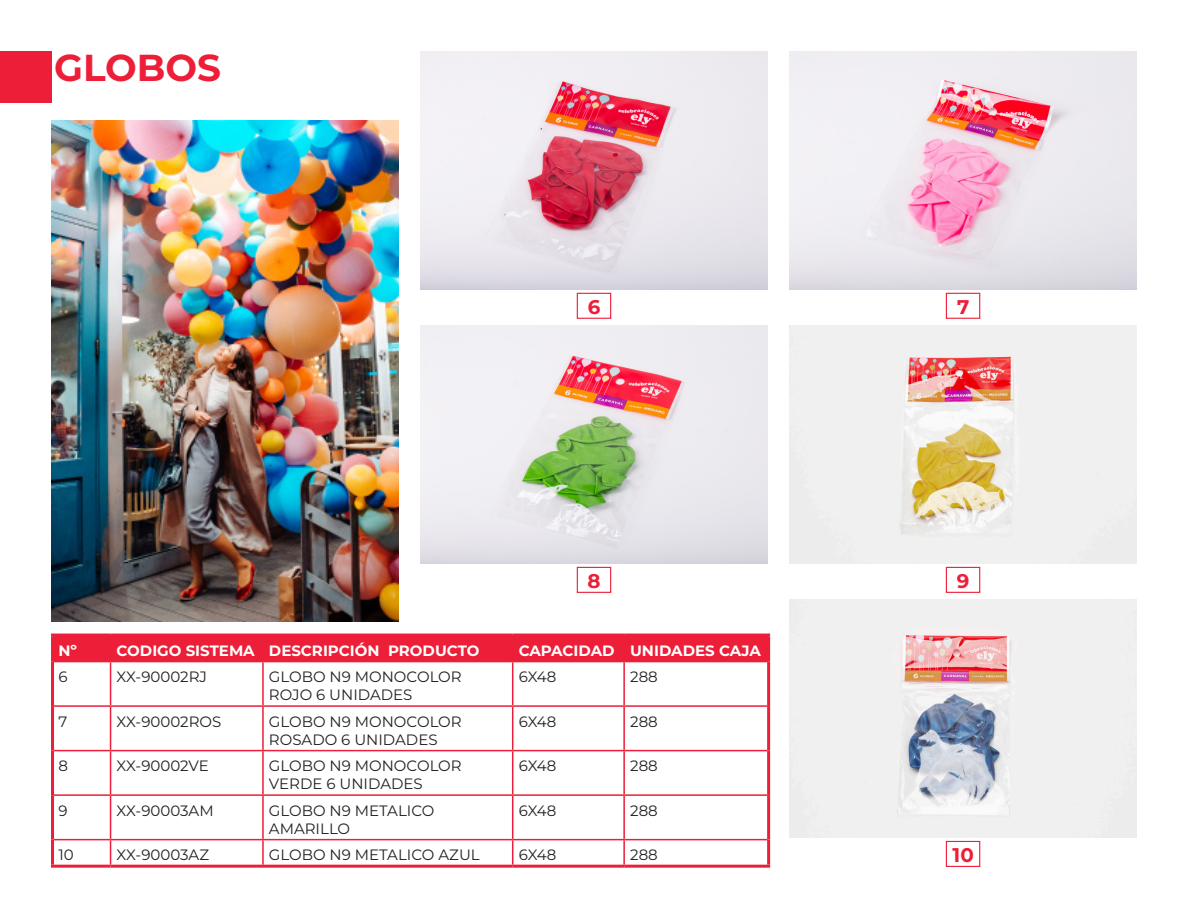
<style>
.page{position:relative;width:1188px;height:918px;background:#fff}
.page>*{position:absolute;margin:0;border:0;box-sizing:border-box;transform-origin:0 0}
.t1{font:700 37.5px "Montserrat";color:#ed1e37}
.t2{font:700 19.8px "Montserrat";color:#ed1e37}
.t3{font:15px/18px "Montserrat";color:#231f20}
.t4{font:700 15px "Montserrat";color:#fff}
</style>
<div class="page">
<div style="left:54px;top:637px;width:713px;height:24px;background:#ed1e37"></div>
<hr style="left:623px;top:637px;width:2px;height:24px;background:#ed1e37">
<hr style="left:54px;top:661px;width:57px;height:1px;background:#ed1e37">
<hr style="left:111px;top:661px;width:152px;height:1px;background:#ed1e37">
<hr style="left:110px;top:662px;width:1px;height:43px;background:#ed1e37">
<hr style="left:263px;top:661px;width:250px;height:1px;background:#ed1e37">
<hr style="left:262px;top:662px;width:2px;height:43px;background:#ed1e37">
<hr style="left:513px;top:661px;width:111px;height:1px;background:#ed1e37">
<hr style="left:512px;top:662px;width:1px;height:43px;background:#ed1e37">
<hr style="left:624px;top:661px;width:143px;height:1px;background:#ed1e37">
<hr style="left:623px;top:662px;width:2px;height:43px;background:#ed1e37">
<hr style="left:54px;top:705px;width:57px;height:2px;background:#ed1e37">
<hr style="left:111px;top:705px;width:152px;height:2px;background:#ed1e37">
<hr style="left:110px;top:707px;width:1px;height:43px;background:#ed1e37">
<hr style="left:263px;top:705px;width:250px;height:2px;background:#ed1e37">
<hr style="left:262px;top:707px;width:2px;height:43px;background:#ed1e37">
<hr style="left:513px;top:705px;width:111px;height:2px;background:#ed1e37">
<hr style="left:512px;top:707px;width:1px;height:43px;background:#ed1e37">
<hr style="left:624px;top:705px;width:143px;height:2px;background:#ed1e37">
<hr style="left:623px;top:707px;width:2px;height:43px;background:#ed1e37">
<hr style="left:54px;top:750px;width:57px;height:1px;background:#ed1e37">
<hr style="left:111px;top:750px;width:152px;height:1px;background:#ed1e37">
<hr style="left:110px;top:751px;width:1px;height:43px;background:#ed1e37">
<hr style="left:263px;top:750px;width:250px;height:1px;background:#ed1e37">
<hr style="left:262px;top:751px;width:2px;height:43px;background:#ed1e37">
<hr style="left:513px;top:750px;width:111px;height:1px;background:#ed1e37">
<hr style="left:512px;top:751px;width:1px;height:43px;background:#ed1e37">
<hr style="left:624px;top:750px;width:143px;height:1px;background:#ed1e37">
<hr style="left:623px;top:751px;width:2px;height:43px;background:#ed1e37">
<hr style="left:54px;top:794px;width:57px;height:2px;background:#ed1e37">
<hr style="left:111px;top:794px;width:152px;height:2px;background:#ed1e37">
<hr style="left:110px;top:796px;width:1px;height:43px;background:#ed1e37">
<hr style="left:263px;top:794px;width:250px;height:2px;background:#ed1e37">
<hr style="left:262px;top:796px;width:2px;height:43px;background:#ed1e37">
<hr style="left:513px;top:794px;width:111px;height:2px;background:#ed1e37">
<hr style="left:512px;top:796px;width:1px;height:43px;background:#ed1e37">
<hr style="left:624px;top:794px;width:143px;height:2px;background:#ed1e37">
<hr style="left:623px;top:796px;width:2px;height:43px;background:#ed1e37">
<hr style="left:54px;top:839px;width:57px;height:1px;background:#ed1e37">
<hr style="left:111px;top:839px;width:152px;height:1px;background:#ed1e37">
<svg style="left:110px;top:840px;width:1px;height:25px"></svg>
<hr style="left:263px;top:839px;width:250px;height:1px;background:#ed1e37">
<hr style="left:262px;top:840px;width:2px;height:25px;background:#ed1e37">
<hr style="left:513px;top:839px;width:111px;height:1px;background:#ed1e37">
<svg style="left:512px;top:840px;width:1px;height:25px"></svg>
<hr style="left:624px;top:839px;width:143px;height:1px;background:#ed1e37">
<hr style="left:623px;top:840px;width:2px;height:25px;background:#ed1e37">
<hr style="left:51px;top:634px;width:60px;height:3px;background:#ed1e37">
<hr style="left:51px;top:637px;width:3px;height:25px;background:#ed1e37">
<hr style="left:111px;top:634px;width:152px;height:3px;background:#ed1e37">
<hr style="left:263px;top:634px;width:250px;height:3px;background:#ed1e37">
<hr style="left:513px;top:634px;width:111px;height:3px;background:#ed1e37">
<hr style="left:624px;top:634px;width:146px;height:3px;background:#ed1e37">
<hr style="left:767px;top:637px;width:3px;height:25px;background:#ed1e37">
<hr style="left:51px;top:662px;width:3px;height:44px;background:#ed1e37">
<hr style="left:767px;top:662px;width:3px;height:44px;background:#ed1e37">
<hr style="left:51px;top:706px;width:3px;height:45px;background:#ed1e37">
<hr style="left:767px;top:706px;width:3px;height:45px;background:#ed1e37">
<hr style="left:51px;top:751px;width:3px;height:44px;background:#ed1e37">
<hr style="left:767px;top:751px;width:3px;height:44px;background:#ed1e37">
<hr style="left:51px;top:795px;width:3px;height:45px;background:#ed1e37">
<hr style="left:767px;top:795px;width:3px;height:45px;background:#ed1e37">
<hr style="left:51px;top:840px;width:3px;height:25px;background:#ed1e37">
<hr style="left:767px;top:840px;width:3px;height:25px;background:#ed1e37">
<hr style="left:51px;top:865px;width:60px;height:3px;background:#ed1e37">
<hr style="left:111px;top:865px;width:152px;height:3px;background:#ed1e37">
<hr style="left:263px;top:865px;width:250px;height:3px;background:#ed1e37">
<hr style="left:513px;top:865px;width:111px;height:3px;background:#ed1e37">
<hr style="left:624px;top:865px;width:146px;height:3px;background:#ed1e37">
<img style="left:51px;top:120px;width:348px;height:502px">
<img style="left:420px;top:51px;width:348px;height:238px">
<img style="left:789px;top:51px;width:348px;height:238px">
<div style="left:577px;top:293px;width:34px;height:26px;border:1px solid #ed1e37"></div>
<div style="left:946px;top:293px;width:34px;height:26px;border:1px solid #ed1e37"></div>
<img style="left:420px;top:325px;width:348px;height:238px">
<img style="left:789px;top:325px;width:348px;height:238px">
<div style="left:577px;top:567px;width:34px;height:26px;border:1px solid #ed1e37"></div>
<div style="left:946px;top:567px;width:34px;height:26px;border:1px solid #ed1e37"></div>
<img style="left:789px;top:599px;width:348px;height:238px">
<div style="left:946px;top:841px;width:34px;height:26px;border:1px solid #ed1e37"></div>
<div style="left:0;top:51px;width:51px;height:51px;background:#ed1e37"></div>
<p class="t1" style="left:54px;top:41px;width:169px">GLOBOS</p>
<p class="t2" style="left:588px;top:293px;width:14px">6</p>
<p class="t2" style="left:957px;top:293px;width:14px">7</p>
<p class="t2" style="left:588px;top:567px;width:15px">8</p>
<p class="t2" style="left:957px;top:567px;width:14px">9</p>
<p class="t4" style="left:59px;top:639px;width:20px">Nº</p>
<p class="t4" style="left:117px;top:639px;width:140px">CODIGO SISTEMA</p>
<p class="t4" style="left:269px;top:639px;width:212px">DESCRIPCIÓN PRODUCTO</p>
<p class="t4" style="left:519px;top:639px;width:97px">CAPACIDAD</p>
<p class="t4" style="left:630px;top:639px;width:132px">UNIDADES CAJA</p>
<p class="t3" style="left:59px;top:667px;width:11px">6</p>
<p class="t3" style="left:117px;top:667px;width:92px">XX-90002RJ</p>
<p class="t3" style="left:269px;top:667px;width:194px">GLOBO N9 MONOCOLOR<br>ROJO 6 UNIDADES</p>
<p class="t3" style="left:519px;top:667px;width:39px">6X48</p>
<p class="t3" style="left:630px;top:667px;width:29px">288</p>
<p class="t3" style="left:59px;top:712px;width:10px">7</p>
<p class="t3" style="left:117px;top:712px;width:106px">XX-90002ROS</p>
<p class="t3" style="left:269px;top:712px;width:194px">GLOBO N9 MONOCOLOR<br>ROSADO 6 UNIDADES</p>
<p class="t3" style="left:519px;top:712px;width:39px">6X48</p>
<p class="t3" style="left:630px;top:712px;width:29px">288</p>
<p class="t3" style="left:59px;top:756px;width:11px">8</p>
<p class="t3" style="left:117px;top:756px;width:94px">XX-90002VE</p>
<p class="t3" style="left:269px;top:756px;width:194px">GLOBO N9 MONOCOLOR<br>VERDE 6 UNIDADES</p>
<p class="t3" style="left:519px;top:756px;width:39px">6X48</p>
<p class="t3" style="left:630px;top:756px;width:29px">288</p>
<p class="t3" style="left:59px;top:801px;width:11px">9</p>
<p class="t3" style="left:117px;top:801px;width:99px">XX-90003AM</p>
<p class="t3" style="left:269px;top:801px;width:167px">GLOBO N9 METALICO<br>AMARILLO</p>
<p class="t3" style="left:519px;top:801px;width:39px">6X48</p>
<p class="t3" style="left:630px;top:801px;width:29px">288</p>
<p class="t3" style="left:59px;top:845px;width:17px">10</p>
<p class="t3" style="left:117px;top:845px;width:94px">XX-90003AZ</p>
<p class="t3" style="left:269px;top:845px;width:212px">GLOBO N9 METALICO AZUL</p>
<p class="t3" style="left:519px;top:845px;width:39px">6X48</p>
<p class="t3" style="left:630px;top:845px;width:29px">288</p>
<p class="t2" style="left:953px;top:841px;width:23px">10</p>
</div>
